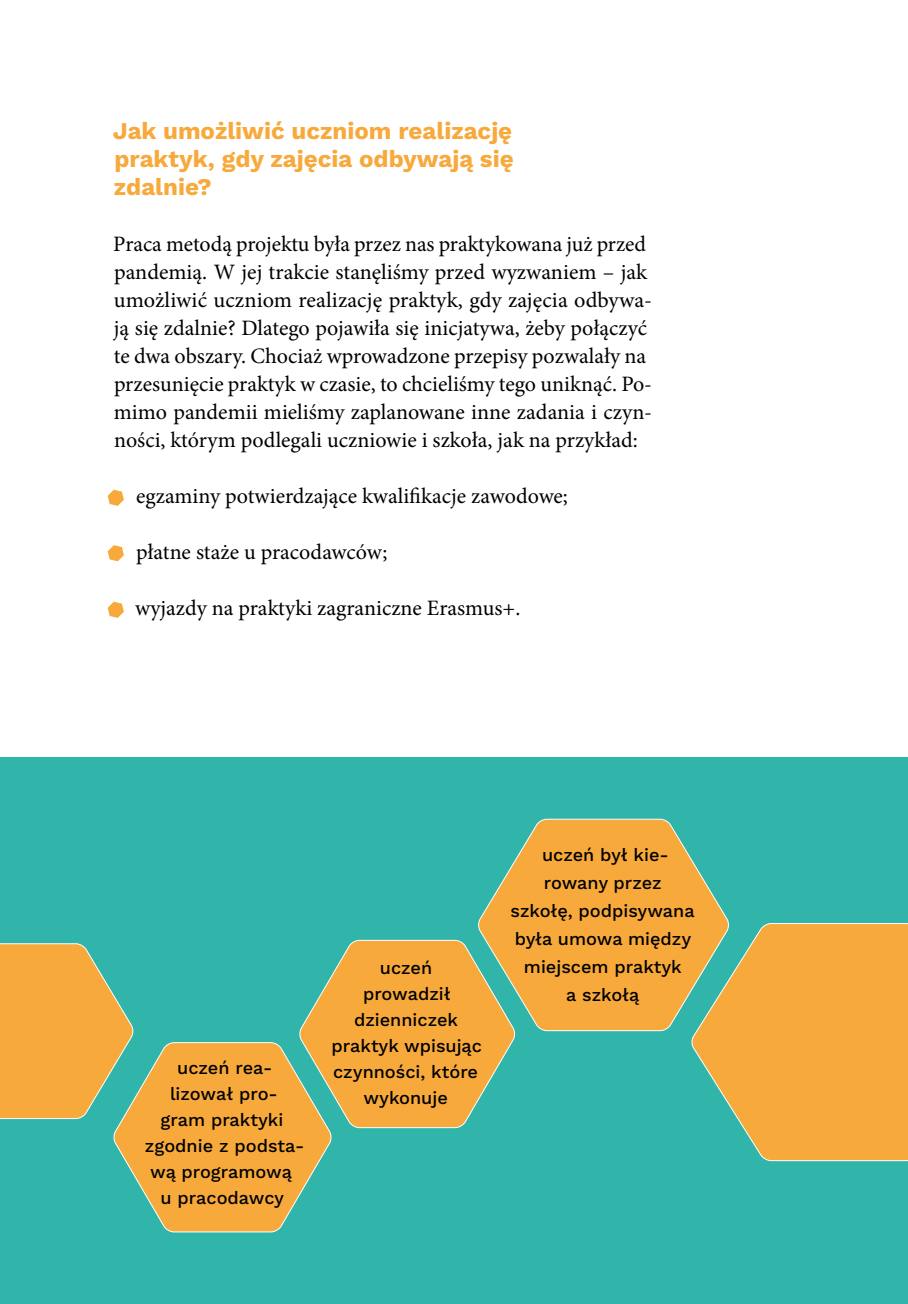
<style>
.page{position:relative;width:908px;height:1304px;background:#fff}
.page>*{position:absolute;margin:0;border:0;box-sizing:border-box;transform-origin:0 0}
.t1{font:700 24px/28px "Work Sans";color:#f7a93b;text-align:justify}
.t2{font:22px/28px "Minion Pro";color:#000}
.t3{font:500 18px/26px "Work Sans";color:#000;text-align:center}
</style>
<div class="page">
<div style="left:0;top:758px;width:907px;height:546px;background:#31b5aa"></div>
<svg style="left:478px;top:818px;width:251px;height:214px"></svg>
<svg style="left:689px;top:923px;width:218px;height:239px;background:#daab4d"></svg>
<svg style="left:0;top:939px;width:516px;height:294px"></svg>
<svg style="left:108px;top:490px;width:16px;height:16px"></svg>
<svg style="left:108px;top:545px;width:16px;height:16px"></svg>
<svg style="left:108px;top:602px;width:16px;height:16px"></svg>
<p class="t1" style="left:113px;top:118px;width:402px">Jak umożliwić uczniom realizację praktyk, gdy zajęcia odbywają się zdalnie?</p>
<p class="t2" style="left:113px;top:230px;width:540px">Praca metodą projektu była przez nas praktykowana już przed pandemią. W jej trakcie stanęliśmy przed wyzwaniem – jak umożliwić uczniom realizację praktyk, gdy zajęcia odbywa&shy;ją się zdalnie? Dlatego pojawiła się inicjatywa, żeby połączyć te dwa obszary. Chociaż wprowadzone przepisy pozwalały na przesunięcie praktyk w czasie, to chcieliśmy tego uniknąć. Po&shy;mimo pandemii mieliśmy zaplanowane inne zadania i czyn&shy;ności, którym podlegali uczniowie i szkoła, jak na przykład:</p>
<p class="t2" style="left:136px;top:482px;width:433px">egzaminy potwierdzające kwalifikacje zawodowe;</p>
<p class="t2" style="left:136px;top:538px;width:253px">płatne staże u pracodawców;</p>
<p class="t2" style="left:135px;top:594px;width:386px">wyjazdy na praktyki zagraniczne Erasmus+.</p>
<p class="t3" style="left:145px;top:1056px;width:161px">uczeń rea&shy;lizował pro-<br>gram praktyki zgodnie z podsta&shy;wą programową<br>u pracodawcy</p>
<p class="t3" style="left:331px;top:956px;width:152px">uczeń<br>prowadził dzienniczek praktyk wpisując czynności, które wykonuje</p>
<p class="t3" style="left:510px;top:842px;width:185px;line-height:28px">uczeń był kie&shy;rowany przez szkołę, podpisywana była umowa między miejscem praktyk<br>a szkołą</p>
</div>
